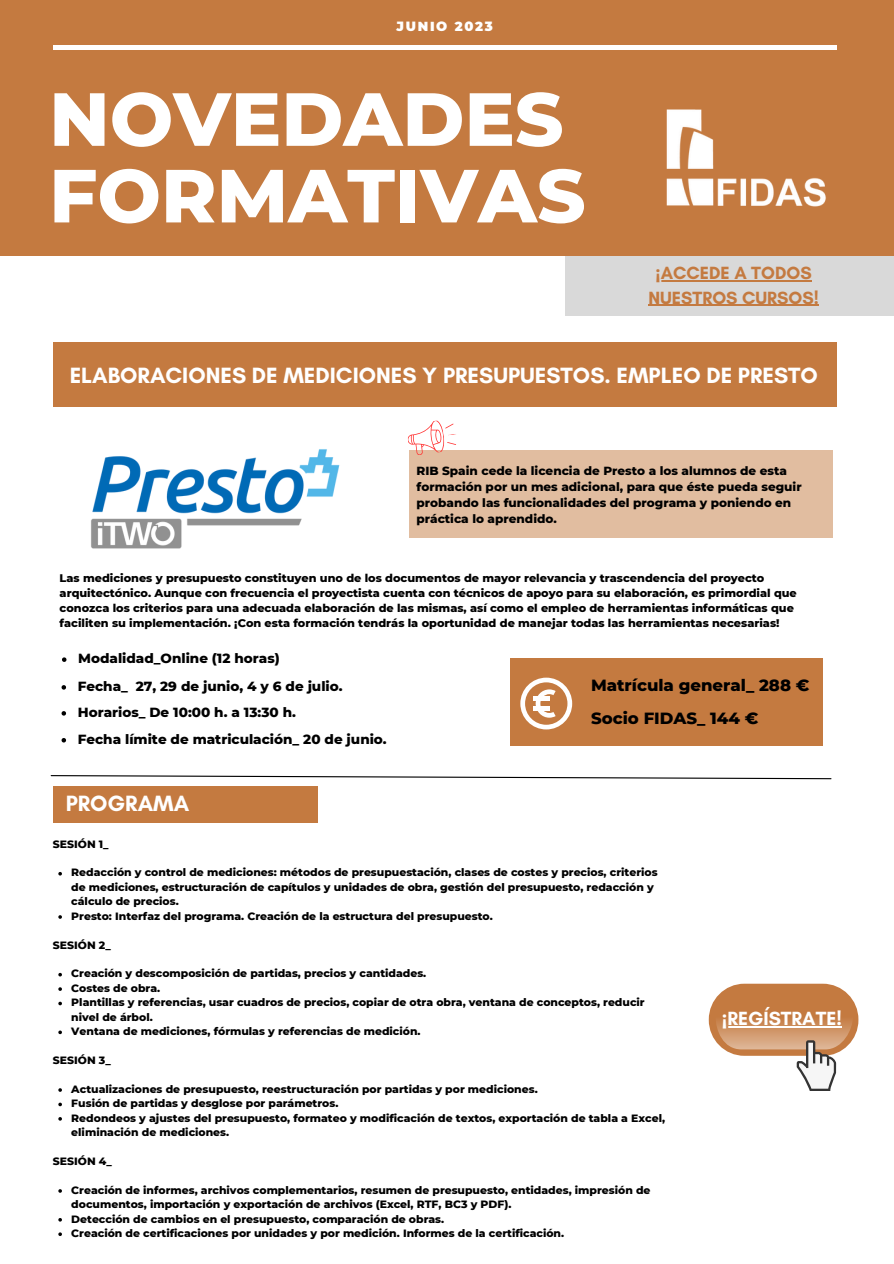
<style>
.page{position:relative;width:894px;height:1264px;background:#fff}
.page>*{position:absolute;margin:0;border:0;box-sizing:border-box;transform-origin:0 0}
.t1{font:800 75px/76.5px "Montserrat";color:#fff}
.t2{font:700 22.5px "Glacial Indifference";color:#fff}
.t3{font:700 19.5px "Glacial Indifference";color:#fff}
.t4{font:700 18px/24.8px "Glacial Indifference";color:#c47a40;text-align:center}
.t5{font:800 16.5px "Montserrat";color:#000}
.t6{font:800 13.5px "Montserrat";color:#000}
.t7{font:900 13.05px "Montserrat";letter-spacing:.13em;color:#fff}
.t8{font:800 12px/16px "Montserrat";color:#000}
.t9{font:800 11.25px/15px "Montserrat";color:#000}
.t10{font:800 10.8px/14.4px "Montserrat";color:#000}
.s1{font-family:"Noto Sans"}
</style>
<div class="page">
<svg style="left:50px;top:775px;width:781px;height:4px"></svg>
<div style="left:0;top:0;width:893px;height:256px;background:#c47a40"></div>
<hr style="left:53px;top:46px;width:783px;height:3px;background:#fff">
<img style="left:666px;top:109px;width:160px;height:98px">
<div style="left:53px;top:342px;width:782px;height:64px;background:#c47a40"></div>
<div style="left:53px;top:786px;width:264px;height:36px;background:#c47a40"></div>
<div style="left:565px;top:256px;width:328px;height:59px;background:#d9d9d9"></div>
<div style="left:510px;top:658px;width:311px;height:88px;background:#c47a40"></div>
<svg style="left:520px;top:677px;width:52px;height:52px"></svg>
<hr style="left:533px;top:706px;width:16px;height:4px;background:#fff">
<div style="left:533px;top:696px;width:16px;height:5px;background:#fff"></div>
<div style="left:708px;top:983px;width:150px;height:72px;background:#c47a40;border-radius:36px"></div>
<svg style="left:715px;top:1021px;width:137px;height:69px"></svg>
<img style="left:53px;top:406px;width:329px;height:143px">
<div style="left:409px;top:450px;width:423px;height:88px;background:#e1bda0"></div>
<svg style="left:408px;top:420px;width:48px;height:35px"></svg>
<svg style="left:58px;top:872px;width:4px;height:3px"></svg>
<svg style="left:58px;top:915px;width:4px;height:3px"></svg>
<svg style="left:58px;top:972px;width:4px;height:4px"></svg>
<svg style="left:58px;top:987px;width:4px;height:3px"></svg>
<svg style="left:58px;top:1001px;width:4px;height:4px"></svg>
<svg style="left:58px;top:1030px;width:4px;height:4px"></svg>
<svg style="left:58px;top:1088px;width:4px;height:3px"></svg>
<svg style="left:58px;top:1102px;width:4px;height:4px"></svg>
<svg style="left:58px;top:1117px;width:4px;height:3px"></svg>
<svg style="left:58px;top:1189px;width:4px;height:3px"></svg>
<svg style="left:58px;top:1218px;width:4px;height:3px"></svg>
<hr style="left:655px;top:280px;width:156px;height:1px;background:#c47a40">
<hr style="left:648px;top:305px;width:170px;height:1px;background:#c47a40">
<svg style="left:62px;top:657px;width:4px;height:5px"></svg>
<svg style="left:62px;top:685px;width:4px;height:4px"></svg>
<svg style="left:62px;top:711px;width:4px;height:4px"></svg>
<svg style="left:62px;top:738px;width:4px;height:4px"></svg>
<hr style="left:721px;top:1026px;width:120px;height:1px;background:#fff">
<p class="t7" style="left:396px;top:18px;width:98px">JUNIO 2023</p>
<p class="t1" style="left:49px;top:81px;width:537px">NOVEDADES<br>FORMATIVAS</p>
<p class="t4" style="left:648px;top:260px;width:172px"><span class="s1">¡</span>ACCEDE A TODOS<br>NUESTROS CURSOS!</p>
<p class="t2" style="left:70px;top:362px;width:749px">ELABORACIONES DE MEDICIONES Y PRESUPUESTOS. EMPLEO DE PRESTO</p>
<p class="t8" style="left:416px;top:462px;width:386px">RIB Spain cede la licencia de Presto a los alumnos de esta formación por un mes adicional, para que éste pueda seguir probando las funcionalidades del programa y poniendo en práctica lo aprendido.</p>
<p class="t9" style="left:60px;top:570px;width:738px">Las mediciones y presupuesto constituyen uno de los documentos de mayor relevancia y trascendencia del proyecto arquitectónico. Aunque con frecuencia el proyectista cuenta con técnicos de apoyo para su elaboración, es primordial que conozca los criterios para una adecuada elaboración de las mismas, así como el empleo de herramientas informáticas que faciliten su implementación. ¡Con esta formación tendrás la oportunidad de manejar todas las herramientas necesarias!</p>
<p class="t6" style="left:78px;top:650px;width:203px">Modalidad_Online (12 horas)</p>
<p class="t6" style="left:78px;top:677px;width:266px">Fecha_ 27, 29 de junio, 4 y 6 de julio.</p>
<p class="t6" style="left:78px;top:703px;width:219px">Horarios_ De 10:00 h. a 13:30 h.</p>
<p class="t6" style="left:78px;top:730px;width:310px">Fecha límite de matriculación_ 20 de junio.</p>
<p class="t5" style="left:591px;top:675px;width:220px">Matrícula general_ 288 €</p>
<p class="t5" style="left:591px;top:708px;width:169px">Socio FIDAS_ 144 €</p>
<p class="t2" style="left:66px;top:790px;width:125px">PROGRAMA</p>
<p class="t10" style="left:53px;top:836px;width:57px">SESIÓN 1_</p>
<p class="t10" style="left:71px;top:865px;width:587px">Redacción y control de mediciones: métodos de presupuestación, clases de costes y precios, criterios de mediciones, estructuración de capítulos y unidades de obra, gestión del presupuesto, redacción y cálculo de precios.</p>
<p class="t10" style="left:71px;top:908px;width:423px">Presto: Interfaz del programa. Creación de la estructura del presupuesto.</p>
<p class="t10" style="left:53px;top:937px;width:59px">SESIÓN 2_</p>
<p class="t10" style="left:71px;top:966px;width:356px">Creación y descomposición de partidas, precios y cantidades.</p>
<p class="t10" style="left:71px;top:980px;width:90px">Costes de obra.</p>
<p class="t10" style="left:71px;top:995px;width:574px">Plantillas y referencias, usar cuadros de precios, copiar de otra obra, ventana de conceptos, reducir nivel de árbol.</p>
<p class="t10" style="left:71px;top:1023px;width:351px">Ventana de mediciones, fórmulas y referencias de medición.</p>
<p class="t10" style="left:53px;top:1052px;width:59px">SESIÓN 3_</p>
<p class="t10" style="left:71px;top:1081px;width:468px">Actualizaciones de presupuesto, reestructuración por partidas y por mediciones.</p>
<p class="t10" style="left:71px;top:1096px;width:268px">Fusión de partidas y desglose por parámetros.</p>
<p class="t10" style="left:71px;top:1110px;width:595px">Redondeos y ajustes del presupuesto, formateo y modificación de textos, exportación de tabla a Excel, eliminación de mediciones.</p>
<p class="t10" style="left:53px;top:1153px;width:60px">SESIÓN 4_</p>
<p class="t10" style="left:71px;top:1182px;width:580px">Creación de informes, archivos complementarios, resumen de presupuesto, entidades, impresión de documentos, importación y exportación de archivos (Excel, RTF, BC3 y PDF).</p>
<p class="t10" style="left:71px;top:1211px;width:374px">Detección de cambios en el presupuesto, comparación de obras.</p>
<p class="t10" style="left:71px;top:1225px;width:494px">Creación de certificaciones por unidades y por medición. Informes de la certificación.</p>
<p class="t3" style="left:721px;top:1006px;width:121px"><span class="s1">¡</span>REGÍSTRATE!</p>
</div>
